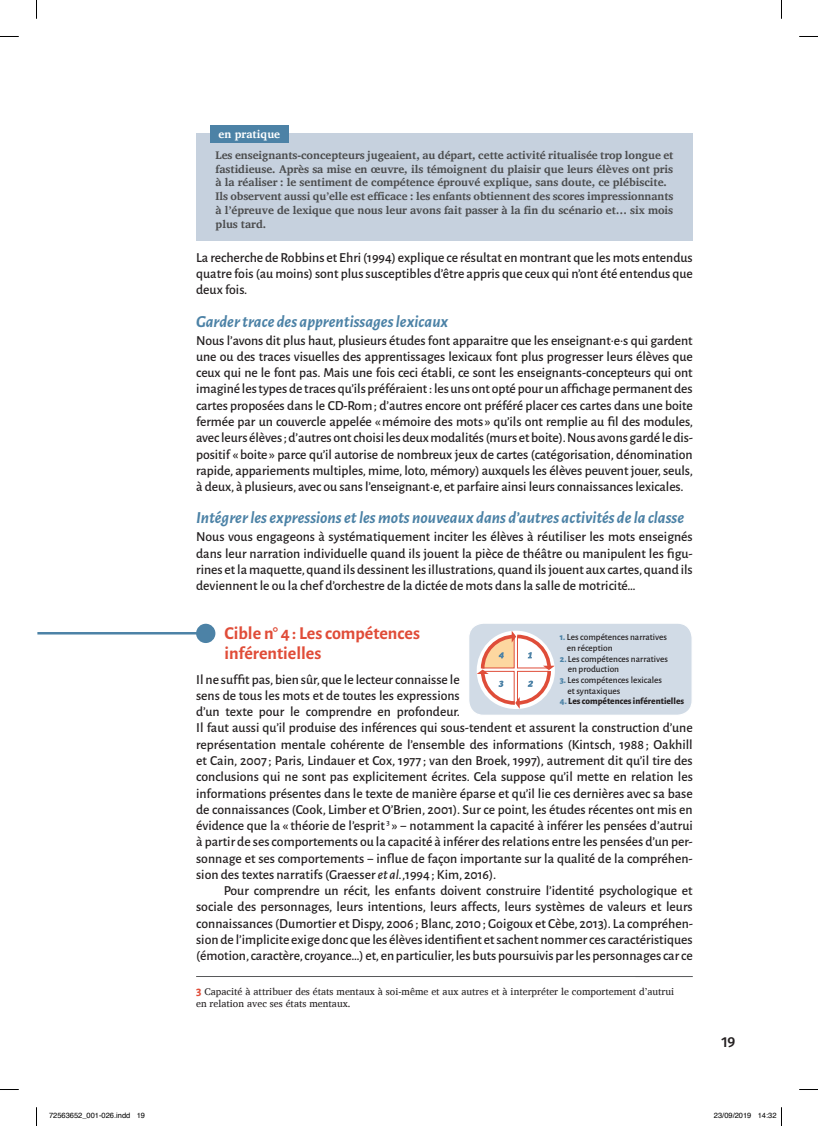
<style>
.page{position:relative;width:818px;height:1126px;background:#fff}
.page>*{position:absolute;margin:0;border:0;box-sizing:border-box;transform-origin:0 0}
.t1{font:700 18.12px/20px "Alegreya Sans";color:#e04c38}
.t2{font:italic 700 16.88px "Alegreya Sans";color:#4c82a6}
.t3{font:500 14.38px "Fira Sans";color:#231f20}
.t4{font:500 13.75px/16.2px "Alegreya Sans";color:#231f20;text-align:justify}
.t5{font:700 11.25px/13.8px "Charis SIL";letter-spacing:-.01em;color:#4b4c4d}
.t6{font:700 11.25px "Charis SIL";color:#fff}
.t7{font:10px/12px "Charis SIL";color:#231f20}
.t8{font:500 9.38px/10.6px "Alegreya Sans";color:#231f20}
.t9{font:800 9.38px "Alegreya Sans";color:#231f20}
.t10{font:7.5px "Helvetica";color:#000}
.s1{font-style:italic}
.s2{font-family:"Alegreya Sans";font-weight:700;font-size:12.5px;color:#e04c38}
.s3{font-weight:800;color:#4c82a6}
.s4{color:#4c82a6}
</style>
<div class="page">
<hr style="left:196px;top:976px;width:453px;height:1px;background:#57585a">
<div style="left:468px;top:623px;width:223px;height:92px;background:#d1dbe6;border-radius:15px"></div>
<div style="left:468px;top:622px;width:224px;height:93px;border:1px solid #fff;border-radius:15px"></div>
<svg style="left:476px;top:630px;width:78px;height:78px"></svg>
<hr style="left:37px;top:632px;width:170px;height:2px;background:#4c82a6">
<div style="left:196px;top:623px;width:19px;height:20px;background:#4c82a6;border-radius:50%"></div>
<hr style="left:635px;top:976px;width:57px;height:1px;background:#57585a">
<div style="left:196px;top:133px;width:496px;height:107px;background:#c6d1de"></div>
<div style="left:210px;top:125px;width:78px;height:18px;background:#4c82a6"></div>
<svg style="left:0;top:36px;width:19px;height:1px"></svg>
<svg style="left:799px;top:36px;width:18px;height:1px"></svg>
<svg style="left:0;top:1089px;width:19px;height:1px"></svg>
<svg style="left:799px;top:1089px;width:18px;height:1px"></svg>
<svg style="left:36px;top:0;width:1px;height:19px"></svg>
<svg style="left:36px;top:1107px;width:1px;height:18px"></svg>
<p class="t6" style="left:218px;top:127px;width:63px">en pratique</p>
<p class="t5" style="left:215px;top:148px;width:459px">Les enseignants-concepteurs jugeaient, au départ, cette activité ritualisée trop longue et fastidieuse. Après sa mise en œuvre, ils témoignent du plaisir que leurs élèves ont pris à la réaliser : le sentiment de compétence éprouvé explique, sans doute, ce plébiscite.<br>Ils observent aussi qu’elle est efficace : les enfants obtiennent des scores impressionnants à l’épreuve de lexique que nous leur avons fait passer à la fin du scénario et… six mois plus tard.</p>
<p class="t4" style="left:196px;top:248px;width:498px">La recherche de Robbins et Ehri (1994) explique ce résultat en montrant que les mots entendus quatre fois (au moins) sont plus susceptibles d’être appris que ceux qui n’ont été entendus que deux fois.</p>
<p class="t2" style="left:196px;top:309px;width:254px">Garder trace des apprentissages lexicaux</p>
<p class="t4" style="left:196px;top:331px;width:498px">Nous l’avons dit plus haut, plusieurs études font apparaitre que les enseignant.e.s qui gardent une ou des traces visuelles des apprentissages lexicaux font plus progresser leurs élèves que ceux qui ne le font pas. Mais une fois ceci établi, ce sont les enseignants-concepteurs qui ont imaginé les types de traces qu’ils préféraient: les uns ont opté pour un affichage permanent des cartes proposées dans le CD-Rom; d’autres encore ont préféré placer ces cartes dans une boite fermée par un couvercle appelée «mémoire des mots » qu’ils ont remplie au fil des modules, avec leurs élèves; d’autres ont choisi les deux modalités (murs et boite). Nous avons gardé le dis&shy;positif «boite » parce qu’il autorise de nombreux jeux de cartes (catégorisation, dénomination rapide, appariements multiples, mime, loto, mémory) auxquels les élèves peuvent jouer, seuls, à deux, à plusieurs, avec ou sans l’enseignant.e, et parfaire ainsi leurs connaissances lexicales.</p>
<p class="t2" style="left:196px;top:505px;width:489px">Intégrer les expressions et les mots nouveaux dans d’autres activités de la classe</p>
<p class="t4" style="left:196px;top:528px;width:498px">Nous vous engageons à systématiquement inciter les élèves à réutiliser les mots enseignés dans leur narration individuelle quand ils jouent la pièce de théâtre ou manipulent les figu&shy;rines et la maquette, quand ils dessinent les illustrations, quand ils jouent aux cartes, quand ils deviennent le ou la chef d’orchestre de la dictée de mots dans la salle de motricité…</p>
<h1 class="t1" style="left:224px;top:621px;width:197px">Cible n° 4: Les compétences inférentielles</h1>
<p class="t4" style="left:196px;top:670px;width:498px;text-align:left">Il ne suffit pas, bien sûr, que le lecteur connaisse le<br>sens de tous les mots et de toutes les expressions<br>d’un texte pour le comprendre en profondeur.<br>Il faut aussi qu’il produise des inférences qui sous-tendent et assurent la construction d’une représentation mentale cohérente de l’ensemble des informations (Kintsch, 1988 ; Oakhill et Cain, 2007 ; Paris, Lindauer et Cox, 1977 ; van den Broek, 1997), autrement dit qu’il tire des conclusions qui ne sont pas explicitement écrites. Cela suppose qu’il mette en relation les informations présentes dans le texte de manière éparse et qu’il lie ces dernières avec sa base de connaissances (Cook, Limber et O’Brien, 2001). Sur ce point, les études récentes ont mis en évidence que la « théorie de l’esprit <sup>3</sup> » − notamment la capacité à inférer les pensées d’autrui à partir de ses comportements ou la capacité à inférer des relations entre les pensées d’un per&shy;sonnage et ses comportements − influe de façon importante sur la qualité de la compréhen&shy;sion des textes narratifs (Graesser <span class="s1">et al.</span>,1994 ; Kim, 2016).</p>
<p class="t4" style="left:196px;top:881px;width:498px;text-indent:28px">Pour comprendre un récit, les enfants doivent construire l’identité psychologique et sociale des personnages, leurs intentions, leurs affects, leurs systèmes de valeurs et leurs connaissances (Dumortier et Dispy, 2006 ; Blanc, 2010; Goigoux et Cèbe, 2013). La compréhen&shy;sion de l’implicite exige donc que les élèves identifient et sachent nommer ces caractéristiques (émotion, caractère, croyance…) et, en particulier, les buts poursuivis par les personnages car ce</p>
<p class="t7" style="left:196px;top:985px;width:479px"><span class="s2">3</span> Capacité à attribuer des états mentaux à soi-même et aux autres et à interpréter le comportement d’autrui en relation avec ses états mentaux.</p>
<p class="t8" style="left:566px;top:631px;width:101px;text-indent:-7px"><span class="s3">1.</span> Les compétences narratives en réception</p>
<p class="t8" style="left:567px;top:652px;width:101px;text-indent:-8px"><span class="s3">2.</span> Les compétences narratives en production</p>
<p class="t8" style="left:567px;top:674px;width:96px;text-indent:-8px"><span class="s3">3.</span> Les compétences lexicales et syntaxiques</p>
<p class="t9" style="left:559px;top:694px;width:126px"><span class="s4">4.</span> Les compétences inférentielles</p>
<p class="t3" style="left:720px;top:1030px;width:16px">19</p>
<p class="t10" style="left:49px;top:1109px;width:97px">72563652_001-026.indd 19</p>
<p class="t10" style="left:713px;top:1109px;width:64px">23/09/2019 14:32</p>
</div>
